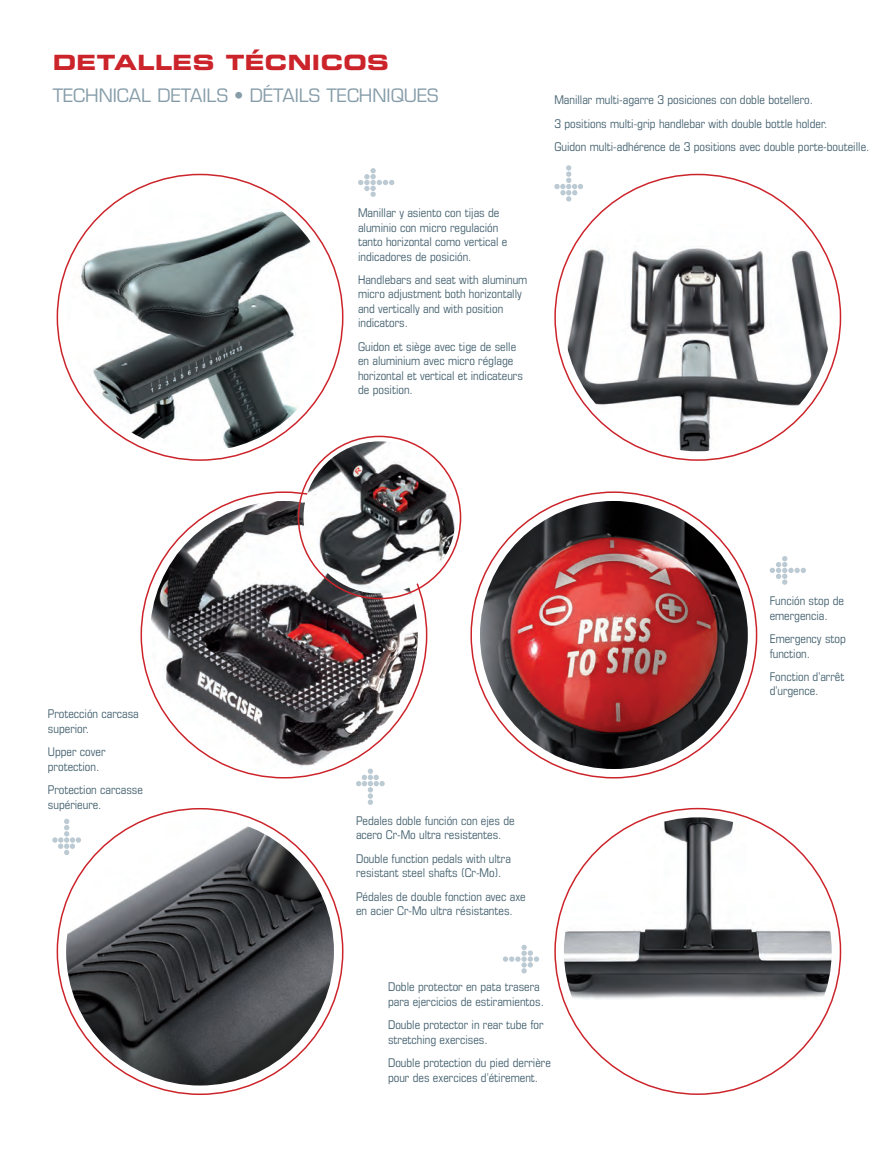
<style>
.page{position:relative;width:893px;height:1149px;background:#fff}
.page>*{position:absolute;margin:0;border:0;box-sizing:border-box;transform-origin:0 0}
.t1{font:21px "Eurostile Bold Extended Two";letter-spacing:.02em;color:#cc242b}
.t2{font:18px "Eurostile";color:#869da9}
.t3{font:condensed 12px/14.4px "Eurostile";color:#43606e}
</style>
<div class="page">
<svg style="left:358px;top:168px;width:36px;height:29px"></svg>
<svg style="left:356px;top:768px;width:29px;height:36px"></svg>
<svg style="left:503px;top:944px;width:36px;height:29px"></svg>
<svg style="left:770px;top:556px;width:36px;height:28px"></svg>
<svg style="left:52px;top:818px;width:29px;height:36px"></svg>
<svg style="left:554px;top:165px;width:29px;height:36px"></svg>
<img style="left:67px;top:183px;width:267px;height:268px">
<img style="left:564px;top:223px;width:268px;height:228px">
<img style="left:564px;top:817px;width:268px;height:228px">
<img style="left:66px;top:817px;width:268px;height:268px;border-radius:134px">
<img style="left:480px;top:501px;width:268px;height:267px;border-radius:134px">
<img style="left:150px;top:501px;width:268px;height:267px;border-radius:134px">
<img style="left:303px;top:441px;width:153px;height:152px;border-radius:75px">
<h1 class="t1" style="left:53px;top:48px;width:338px">DETALLES TÉCNICOS</h1>
<h2 class="t2" style="left:53px;top:84px;width:387px">TECHNICAL DETAILS • DÉTAILS TECHNIQUES</h2>
<p class="t3" style="left:358px;top:206px;width:151px">Manillar y asiento con tijas de aluminio con micro regulación tanto horizontal como vertical e indicadores de posición.</p>
<p class="t3" style="left:358px;top:272px;width:171px">Handlebars and seat with aluminum micro adjustment both horizontally and vertically and with position indicators.</p>
<p class="t3" style="left:358px;top:339px;width:166px">Guidon et siège avec tige de selle en aluminium avec micro réglage horizontal et vertical et indicateurs de position.</p>
<p class="t3" style="left:554px;top:88px;width:317px;line-height:23.4px">Manillar multi-agarre 3 posiciones con doble botellero.<br>3 positions multi-grip handlebar with double bottle holder.<br>Guidon multi-adhérence de 3 positions avec double porte-bouteille.</p>
<p class="t3" style="left:48px;top:706px;width:92px">Protección carcasa superior.</p>
<p class="t3" style="left:48px;top:744px;width:59px">Upper cover protection.</p>
<p class="t3" style="left:48px;top:782px;width:97px">Protection carcasse supérieure.</p>
<p class="t3" style="left:356px;top:813px;width:160px">Pedales doble función con ejes de acero Cr-Mo ultra resistentes.</p>
<p class="t3" style="left:356px;top:850px;width:156px">Double function pedals with ultra resistant steel shafts (Cr-Mo).</p>
<p class="t3" style="left:356px;top:888px;width:171px">Pédales de double fonction avec axe en acier Cr-Mo ultra résistantes.</p>
<p class="t3" style="left:770px;top:593px;width:76px">Función stop de emergencia.</p>
<p class="t3" style="left:770px;top:631px;width:78px">Emergency stop function.</p>
<p class="t3" style="left:770px;top:669px;width:76px">Fonction d’arrêt d’urgence.</p>
<p class="t3" style="left:388px;top:979px;width:157px">Doble protector en pata trasera para ejercicios de estiramientos.</p>
<p class="t3" style="left:388px;top:1017px;width:157px">Double protector in rear tube for stretching exercises.</p>
<p class="t3" style="left:388px;top:1055px;width:164px">Double protection du pied derrière pour des exercices d’étirement.</p>
</div>
